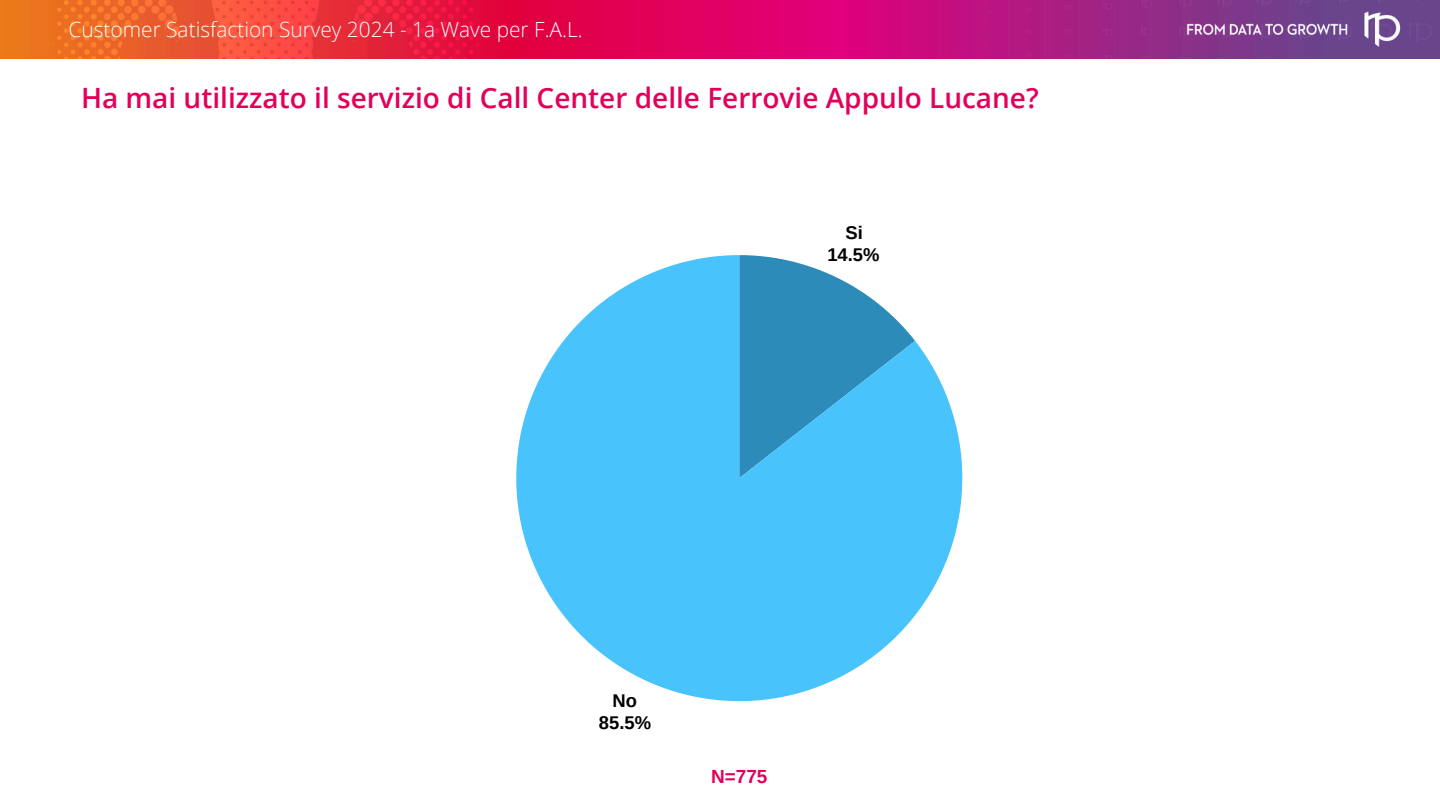
<style>
.page{position:relative;width:1440px;height:810px;background:#fff}
.page>*{position:absolute;margin:0;border:0;box-sizing:border-box;transform-origin:0 0}
.t1{font:600 28px "Open Sans";color:#e3005b}
.t2{font:300 20.9px "Open Sans";color:#fff}
.t3{font:700 19px "Arimo";color:#e3005b}
.t4{font:700 18.4px/22.2px "Arimo";color:#000;text-align:center}
</style>
<div class="page">
<img style="left:0;top:0;width:1440px;height:58px">
<svg style="left:516px;top:255px;width:446px;height:446px;fill:#49c3fb"></svg>
<h2 class="t2" style="left:69px;top:15px;width:516px">Customer Satisfaction Survey 2024 - 1a Wave per F.A.L.</h2>
<p class="t1" style="left:81px;top:78px;width:959px">Ha mai utilizzato il servizio di Call Center delle Ferrovie Appulo Lucane?</p>
<p class="t4" style="left:827px;top:222px;width:54px">Si<br>14.5%</p>
<p class="t4" style="left:599px;top:690px;width:54px">No<br>85.5%</p>
<h1 class="t3" style="left:711px;top:766px;width:58px">N=775</h1>
</div>
